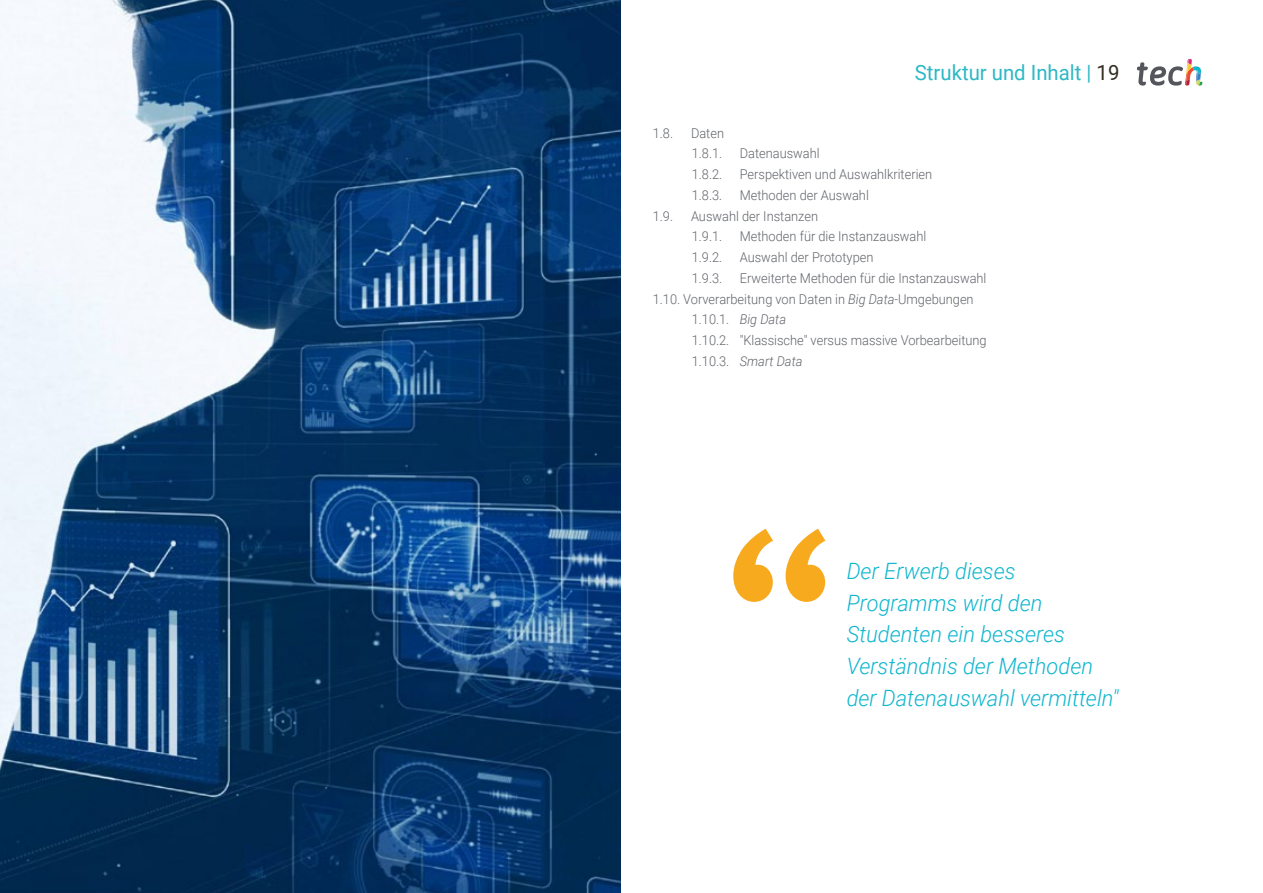
<style>
.page{position:relative;width:1263px;height:893px;background:#fff}
.page>*{position:absolute;margin:0;border:0;box-sizing:border-box;transform-origin:0 0}
.t1{font:italic 300 22.5px/31.5px "Roboto";color:#0fb6cf}
.t2{font:21px "Roboto";color:#2db8c5}
.t3{font:300 13.5px/20.7px "Roboto";color:#61646a;scale:.95 1}
.t4{font:italic 300 13.5px "Roboto";color:#61646a;scale:.95 1}
.s1{color:#312e20}
.s2{font-style:italic}
.s3{font-style:normal}
</style>
<div class="page">
<svg style="left:1137px;top:59px;width:65px;height:27px"></svg>
<svg style="left:733px;top:529px;width:92px;height:73px"></svg>
<img style="left:0;top:0;width:621px;height:893px">
<p class="t3" style="left:653px;top:122px;width:23px">1.8.</p>
<p class="t3" style="left:691px;top:122px;width:36px">Daten<br>1.8.1.</p>
<p class="t3" style="left:740px;top:143px;width:86px">Datenauswahl</p>
<h2 class="t2" style="left:915px;top:57px;width:206px">Struktur und Inhalt | <span class="s1">19</span></h2>
<p class="t3" style="left:692px;top:164px;width:34px">1.8.2.</p>
<p class="t3" style="left:740px;top:164px;width:204px">Perspektiven und Auswahlkriterien</p>
<p class="t3" style="left:692px;top:184px;width:34px">1.8.3.</p>
<p class="t3" style="left:740px;top:184px;width:137px">Methoden der Auswahl</p>
<p class="t3" style="left:653px;top:205px;width:23px">1.9.</p>
<p class="t3" style="left:691px;top:205px;width:135px">Auswahl der Instanzen<br>1.9.1.</p>
<p class="t3" style="left:740px;top:226px;width:198px">Methoden für die Instanzauswahl</p>
<p class="t3" style="left:692px;top:247px;width:34px">1.9.2.</p>
<p class="t3" style="left:740px;top:247px;width:142px">Auswahl der Prototypen</p>
<p class="t3" style="left:692px;top:267px;width:34px">1.9.3.</p>
<p class="t3" style="left:740px;top:267px;width:261px">Erweiterte Methoden für die Instanzauswahl</p>
<p class="t3" style="left:653px;top:288px;width:339px">1.10. Vorverarbeitung von Daten in <span class="s2">Big Data</span>-Umgebungen</p>
<p class="t3" style="left:692px;top:309px;width:101px">1.10.1. <span class="s2">Big Data</span></p>
<p class="t3" style="left:692px;top:330px;width:312px">1.10.2. "Klassische" versus massive Vorbearbeitung</p>
<p class="t4" style="left:692px;top:352px;width:118px"><span class="s3">1.10.3.</span> Smart Data</p>
<h1 class="t1" style="left:847px;top:555px;width:273px">Der Erwerb dieses<br>Programms wird den<br>Studenten ein besseres<br>Verständnis der Methoden der Datenauswahl vermitteln"</h1>
</div>
